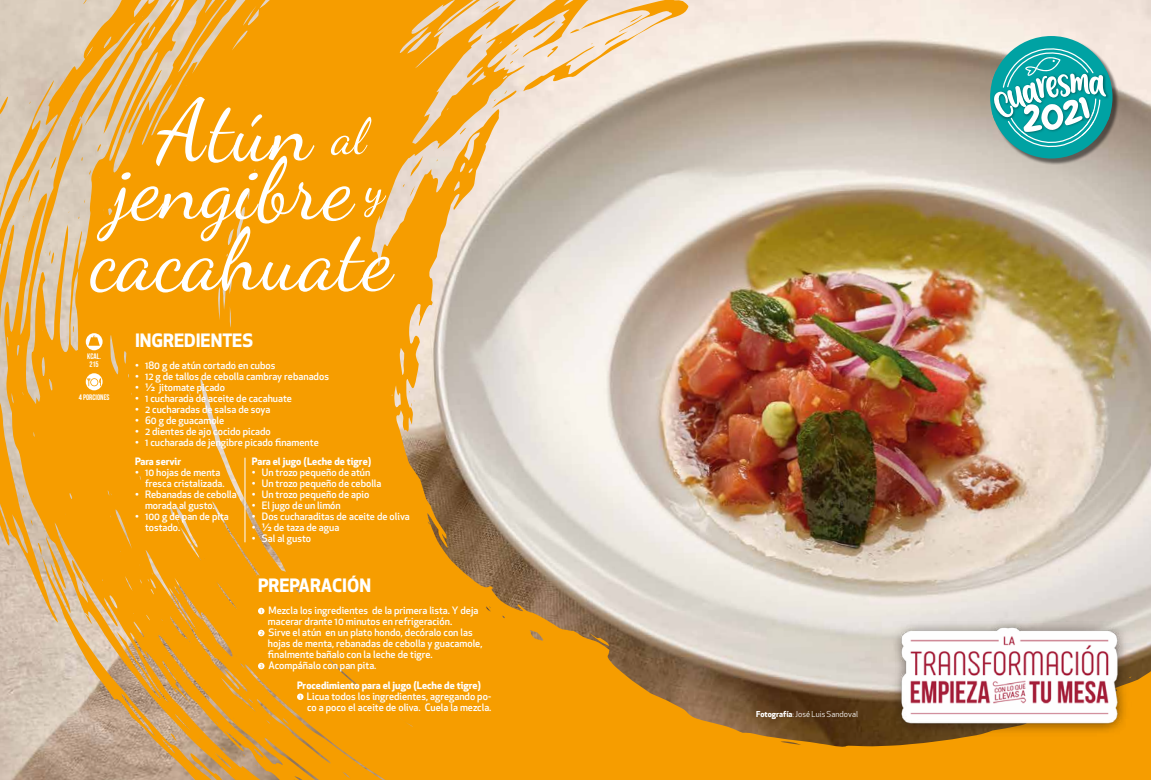
<style>
.page{position:relative;width:1151px;height:780px;background:#fff}
.page>*{position:absolute;margin:0;border:0;box-sizing:border-box;transform-origin:0 0}
.t1{font:86px/70.4px "Dancing Script";letter-spacing:.005em;color:#fff}
.t2{font:700 18px "Apex New";color:#fff}
.t3{font:500 10px/11px "Apex New";color:#fff}
.t4{font:700 10px "Apex New";color:#fff}
.t5{font:8px "Apex New";letter-spacing:.01em;color:#fff}
.t6{font:8px/8px "Bebas Neue";color:#fff}
.s1{font-size:50px}
.s2{font-family:"Myriad Pro";font-weight:400;font-size:5.4px;color:#f69d00}
.s3{font-weight:700}
</style>
<div class="page">
<img style="left:0;top:0;width:1151px;height:780px">
<svg style="left:589px;top:632px;width:20px;height:14px"></svg>
<svg style="left:29px;top:168px;width:11px;height:35px"></svg>
<svg style="left:0;top:96px;width:8px;height:19px"></svg>
<svg style="left:50px;top:157px;width:6px;height:13px"></svg>
<svg style="left:170px;top:733px;width:7px;height:8px"></svg>
<svg style="left:410px;top:186px;width:5px;height:10px"></svg>
<svg style="left:97px;top:144px;width:4px;height:8px"></svg>
<svg style="left:460px;top:127px;width:7px;height:7px"></svg>
<svg style="left:31px;top:519px;width:2px;height:6px"></svg>
<svg style="left:45px;top:243px;width:9px;height:21px"></svg>
<svg style="left:411px;top:400px;width:4px;height:7px"></svg>
<svg style="left:81px;top:157px;width:2px;height:8px"></svg>
<svg style="left:83px;top:0;width:118px;height:134px;background:#e9b254"></svg>
<svg style="left:410px;top:155px;width:14px;height:21px"></svg>
<svg style="left:222px;top:746px;width:4px;height:4px"></svg>
<svg style="left:482px;top:0;width:207px;height:108px;background:#edd2ac"></svg>
<svg style="left:38px;top:536px;width:54px;height:88px;background:#e2b164"></svg>
<svg style="left:309px;top:727px;width:5px;height:4px"></svg>
<img style="left:889px;top:615px;width:242px;height:122px">
<div style="left:991px;top:37px;width:128px;height:128px;background:#000;opacity:.5"></div>
<div style="left:990px;top:36px;width:122px;height:122px;background:#00a2a3;border-radius:50%"></div>
<svg style="left:992px;top:47px;width:114px;height:103px"></svg>
<div style="left:258px;top:607px;width:6px;height:7px;background:#fff;border-radius:50%"></div>
<div style="left:258px;top:629px;width:6px;height:7px;background:#fff;border-radius:50%"></div>
<div style="left:258px;top:662px;width:6px;height:7px;background:#fff;border-radius:50%"></div>
<div style="left:297px;top:693px;width:7px;height:7px;background:#fff;border-radius:50%"></div>
<hr style="left:245px;top:457px;width:1px;height:85px;background:#fff">
<div style="left:86px;top:333px;width:17px;height:17px;background:#fff;border-radius:50%"></div>
<svg style="left:88px;top:335px;width:12px;height:11px"></svg>
<svg style="left:86px;top:373px;width:17px;height:17px"></svg>
<svg style="left:87px;top:378px;width:14px;height:8px"></svg>
<h1 class="t1" style="left:158px;top:89px;width:210px">Atún <span class="s1">al</span></h1>
<h1 class="t1" style="left:91px;top:147px;width:303px">jengibre <sup>y </sup>cacahuate</h1>
<p class="t6" style="left:87px;top:352px;width:15px">KCAL.<br>215</p>
<p class="t6" style="left:79px;top:393px;width:32px">4 PORCIONES</p>
<h2 class="t2" style="left:135px;top:327px;width:120px">INGREDIENTES</h2>
<p class="t3" style="left:135px;top:359px;width:142px">• 180 g de atún cortado en cubos</p>
<p class="t3" style="left:135px;top:370px;width:195px">• 12 g de tallos de cebolla cambray rebanados</p>
<p class="t3" style="left:135px;top:381px;width:91px">• ½ jitomate picado</p>
<p class="t3" style="left:135px;top:392px;width:159px">• 1 cucharada de aceite de cacahuate</p>
<p class="t3" style="left:135px;top:403px;width:137px">• 2 cucharadas de salsa de soya</p>
<p class="t3" style="left:135px;top:414px;width:91px">• 60 g de guacamole</p>
<p class="t3" style="left:135px;top:425px;width:137px">• 2 dientes de ajo cocido picado</p>
<p class="t3" style="left:135px;top:436px;width:185px">• 1 cucharada de jengibre picado finamente</p>
<p class="t4" style="left:135px;top:454px;width:48px">Para servir</p>
<p class="t3" style="left:145px;top:466px;width:81px;text-indent:-10px">• 10 hojas de menta fresca cristalizada.</p>
<p class="t3" style="left:145px;top:488px;width:93px;text-indent:-10px">• Rebanadas de cebolla morada al gusto.</p>
<p class="t3" style="left:145px;top:510px;width:85px;text-indent:-10px">• 100 g de pan de pita tostado.</p>
<p class="t4" style="left:252px;top:454px;width:121px">Para el jugo (Leche de tigre)</p>
<p class="t3" style="left:252px;top:466px;width:120px">• Un trozo pequeño de atún</p>
<p class="t3" style="left:252px;top:477px;width:131px">• Un trozo pequeño de cebolla</p>
<p class="t3" style="left:252px;top:488px;width:119px">• Un trozo pequeño de apio</p>
<p class="t3" style="left:252px;top:499px;width:90px">• El jugo de un limón</p>
<p class="t3" style="left:252px;top:510px;width:159px">• Dos cucharaditas de aceite de oliva</p>
<p class="t3" style="left:252px;top:521px;width:89px">• ½ de taza de agua</p>
<p class="t3" style="left:252px;top:532px;width:61px">• Sal al gusto</p>
<h2 class="t2" style="left:258px;top:572px;width:114px">PREPARACIÓN</h2>
<p class="t3" style="left:260px;top:605px;width:220px"><span class="s2">1</span> Mezcla los ingredientes de la primera lista. Y deja</p>
<p class="t3" style="left:268px;top:616px;width:186px">macerar drante 10 minutos en refrigeración.</p>
<p class="t3" style="left:260px;top:627px;width:214px"><span class="s2">2</span> Sirve el atún en un plato hondo, decóralo con las</p>
<p class="t3" style="left:268px;top:638px;width:216px">hojas de menta, rebanadas de cebolla y guacamole,</p>
<p class="t3" style="left:268px;top:649px;width:166px">finalmente bañalo con la leche de tigre.</p>
<p class="t3" style="left:260px;top:660px;width:118px"><span class="s2">3</span> Acompáñalo con pan pita.</p>
<p class="t4" style="left:297px;top:678px;width:186px">Procedimiento para el jugo (Leche de tigre)</p>
<p class="t3" style="left:299px;top:690px;width:193px"><span class="s2">1</span> Licua todos los ingredientes, agregando po-</p>
<p class="t3" style="left:307px;top:701px;width:186px">co a poco el aceite de oliva. Cuela la mezcla.</p>
<p class="t5" style="left:756px;top:708px;width:103px"><span class="s3">Fotografía</span>: José Luis Sandoval</p>
</div>
